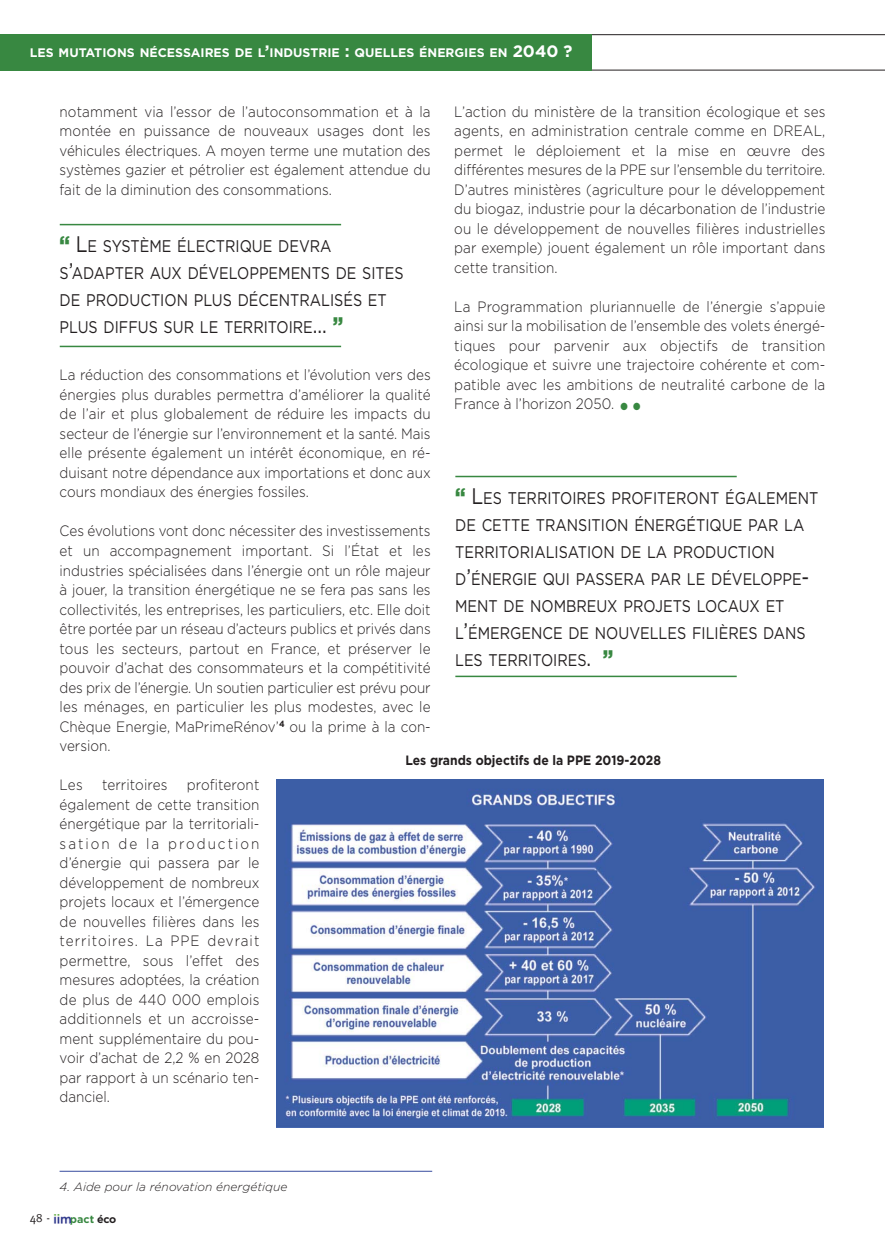
<style>
.page{position:relative;width:885px;height:1260px;background:#fff}
.page>*{position:absolute;margin:0;border:0;box-sizing:border-box;transform-origin:0 0}
.t1{font:16.8px/27px "Gotham";color:#231f20;scale:.85 1}
.t2{font:300 15px/19.5px "Gotham";color:#231f20;text-align:justify;scale:.9 1}
.t3{font:700 13.5px "Gotham";color:#231f20;scale:.9 1}
.t4{font:700 12.3px "Gotham";color:#fff}
.t5{font:italic 300 12px "Gotham";letter-spacing:.005em;color:#231f20}
.t6{font:12px "Meta";color:#231f20}
.t7{font:700 10.8px "Gotham";color:#388841}
.s1{font-size:16.5px}
.s2{font-size:30px;color:#388841}
.s3{font-weight:900;font-size:22.5px;color:#388841}
.s4{font-size:22.5px}
.s5{color:#231f20}
</style>
<div class="page">
<hr style="left:60px;top:1170px;width:372px;height:1px;background:#374c9e">
<hr style="left:60px;top:224px;width:281px;height:1px;background:#388841">
<hr style="left:60px;top:346px;width:281px;height:1px;background:#388841">
<hr style="left:455px;top:476px;width:281px;height:1px;background:#388841">
<hr style="left:455px;top:675px;width:281px;height:2px;background:#388841">
<img style="left:276px;top:779px;width:547px;height:348px">
<svg style="left:592px;top:34px;width:292px;height:37px"></svg>
<img style="left:54px;top:1214px;width:16px;height:9px">
<div style="left:0;top:34px;width:592px;height:37px;background:#388841"></div>
<p class="t4" style="left:30px;top:47px;width:544px">LES MUTATIONS NÉCESSAIRES DE L<span class="s1">’</span>INDUSTRIE <span class="s1">:</span> QUELLES ÉNERGIES EN <span class="s1">2040 ?</span></p>
<p class="t2" style="left:60px;top:103px;width:414px">notamment via l’essor de l’autoconsommation et à la montée en puissance de nouveaux usages dont les véhicules électriques. A moyen terme une mutation des systèmes gazier et pétrolier est également attendue du fait de la diminution des consommations.</p>
<p class="t2" style="left:454px;top:103px;width:414px">L’action du ministère de la transition écologique et ses agents, en administration centrale comme en DREAL, permet le déploiement et la mise en œuvre des différentes mesures de la PPE sur l’ensemble du territoire.<br>D’autres ministères (agriculture pour le développement du biogaz, industrie pour la décarbonation de l’industrie ou le développement de nouvelles filières industrielles par exemple) jouent également un rôle important dans cette transition.</p>
<p class="t2" style="left:454px;top:298px;width:414px">La Programmation pluriannuelle de l’énergie s’appuie ainsi sur la mobilisation de l’ensemble des volets énergé&shy;tiques pour parvenir aux objectifs de transition écologique et suivre une trajectoire cohérente et com&shy;patible avec les ambitions de neutralité carbone de la France à l’horizon 2050. <span class="s2">••</span></p>
<p class="t1" style="left:60px;top:233px;width:406px"><span class="s3">“</span> <span class="s4">L</span>E SYSTÈME ÉLECTRIQUE DEVRA S<span class="s4">’</span>ADAPTER AUX DÉVELOPPEMENTS DE SITES DE PRODUCTION PLUS DÉCENTRALISÉS ET PLUS DIFFUS SUR LE TERRITOIRE<span class="s4">...</span> <span class="s3">”</span></p>
<p class="t2" style="left:60px;top:366px;width:414px">La réduction des consommations et l’évolution vers des énergies plus durables permettra d’améliorer la qualité de l’air et plus globalement de réduire les impacts du secteur de l’énergie sur l’environnement et la santé. Mais elle présente également un intérêt économique, en ré&shy;duisant notre dépendance aux importations et donc aux cours mondiaux des énergies fossiles.</p>
<p class="t2" style="left:60px;top:522px;width:414px">Ces évolutions vont donc nécessiter des investissements et un accompagnement important. Si l’État et les industries spécialisées dans l’énergie ont un rôle majeur à jouer, la transition énergétique ne se fera pas sans les collectivités, les entreprises, les particuliers, etc. Elle doit être portée par un réseau d’acteurs publics et privés dans tous les secteurs, partout en France, et préserver le pouvoir d’achat des consommateurs et la compétitivité des prix de l’énergie. Un soutien particulier est prévu pour les ménages, en particulier les plus modestes, avec le Chèque Energie, MaPrimeRénov’<sup>4</sup> ou la prime à la con&shy;version.</p>
<p class="t2" style="left:60px;top:776px;width:27px">Les</p>
<p class="t2" style="left:102px;top:776px;width:74px">territoires</p>
<p class="t1" style="left:455px;top:485px;width:429px"><span class="s3">“</span> <span class="s4">L</span>ES TERRITOIRES PROFITERONT ÉGALEMENT DE CETTE TRANSITION ÉNERGÉTIQUE PAR LA TERRITORIALISATION DE LA PRODUCTION D<span class="s4">’</span>ÉNERGIE QUI PASSERA PAR LE DÉVELOPPE<span class="s4">-</span>MENT DE NOMBREUX PROJETS LOCAUX ET L<span class="s4">’</span>ÉMERGENCE DE NOUVELLES FILIÈRES DANS LES TERRITOIRES<span class="s4">.</span> <span class="s3">”</span></p>
<p class="t3" style="left:405px;top:754px;width:285px">Les grands objectifs de la PPE 2019-2028</p>
<p class="t2" style="left:60px;top:776px;width:223px;text-indent:127px">profiteront également de cette transition énergétique par la territoriali&shy;sation de la production d’énergie qui passera par le développement de nombreux projets locaux et l’émergence de nouvelles filières dans les territoires. La PPE devrait permettre, sous l’effet des mesures adoptées, la création de plus de 440 000 emplois additionnels et un accroisse&shy;ment supplémentaire du pou&shy;voir d’achat de 2,2 % en 2028 par rapport à un scénario ten&shy;danciel.</p>
<p class="t5" style="left:60px;top:1180px;width:229px">4. Aide pour la rénovation énergétique</p>
<p class="t6" style="left:30px;top:1211px;width:22px">48 -</p>
<p class="t7" style="left:70px;top:1214px;width:48px">pact <span class="s5">éco</span></p>
</div>
